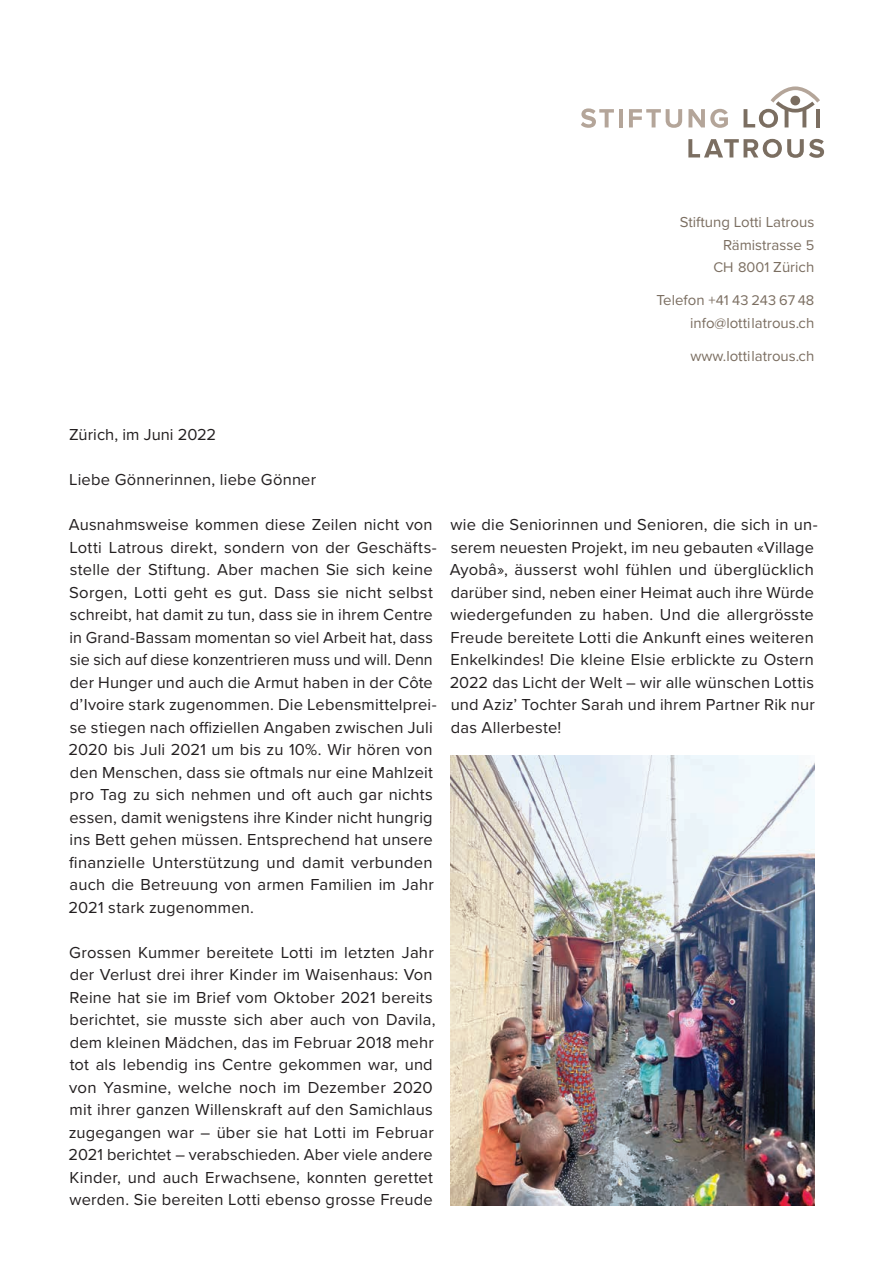
<style>
.page{position:relative;width:893px;height:1263px;background:#fff}
.page>*{position:absolute;margin:0;border:0;box-sizing:border-box;transform-origin:0 0}
.t1{font:16.5px/22.5px "Proxima Nova";letter-spacing:.01em;color:#231f20}
.t2{font:15px/22.5px "Proxima Nova";color:#7b6e61;text-align:right}
.t3{font:14.55px "Proxima Nova";color:#7b6e61}
.s1{font-size:14.55px}
.s2{font-size:15px}
</style>
<div class="page">
<img style="left:450px;top:755px;width:364px;height:450px">
<svg style="left:581px;top:108px;width:33px;height:20px"></svg>
<hr style="left:619px;top:109px;width:4px;height:18px;background:#b4a599">
<svg style="left:629px;top:109px;width:53px;height:19px"></svg>
<svg style="left:688px;top:109px;width:40px;height:19px"></svg>
<svg style="left:688px;top:139px;width:136px;height:19px"></svg>
<svg style="left:743px;top:86px;width:77px;height:42px"></svg>
<p class="t2" style="left:680px;top:211px;width:136px">Stiftung Lotti Latrous<br>Rämistrasse <span class="s1">5</span></p>
<p class="t3" style="left:713px;top:257px;width:102px">CH 8001 <span class="s2">Zürich</span></p>
<p class="t3" style="left:656px;top:290px;width:159px"><span class="s2">Telefon</span> +41 43 243 67 48</p>
<p class="t2" style="left:690px;top:311px;width:126px">info@lottilatrous.ch</p>
<p class="t2" style="left:690px;top:344px;width:125px">www.lottilatrous.ch</p>
<p class="t1" style="left:69px;top:423px;width:149px">Zürich, im Juni 2022</p>
<p class="t1" style="left:69px;top:468px;width:249px">Liebe Gönnerinnen, liebe Gönner</p>
<p class="t1" style="left:69px;top:513px;width:370px">Ausnahmsweise kommen diese Zeilen nicht von Lotti Latrous direkt, sondern von der Geschäfts&shy;stelle der Stiftung. Aber machen Sie sich keine Sorgen, Lotti geht es gut. Dass sie nicht selbst schreibt, hat damit zu tun, dass sie in ihrem Centre in Grand-Bassam momentan so viel Arbeit hat, dass sie sich auf diese konzentrieren muss und will. Denn der Hunger und auch die Armut haben in der Côte d’Ivoire stark zugenommen. Die Lebensmittelprei&shy;se stiegen nach offiziellen Angaben zwischen Juli 2020 bis Juli 2021 um bis zu 10%. Wir hören von den Menschen, dass sie oftmals nur eine Mahlzeit pro Tag zu sich nehmen und oft auch gar nichts essen, damit wenigstens ihre Kinder nicht hungrig ins Bett gehen müssen. Entsprechend hat unsere finanzielle Unterstützung und damit verbunden auch die Betreuung von armen Familien im Jahr 2021 stark zugenommen.</p>
<p class="t1" style="left:69px;top:940px;width:368px">Grossen Kummer bereitete Lotti im letzten Jahr der Verlust drei ihrer Kinder im Waisenhaus: Von Reine hat sie im Brief vom Oktober 2021 bereits berichtet, sie musste sich aber auch von Davila, dem kleinen Mädchen, das im Februar 2018 mehr tot als lebendig ins Centre gekommen war, und von Yasmine, welche noch im Dezember 2020 mit ihrer ganzen Willenskraft auf den Samichlaus zugegangen war – über sie hat Lotti im Februar 2021 berichtet – verabschieden. Aber viele andere Kinder, und auch Erwachsene, konnten gerettet werden. Sie bereiten Lotti ebenso grosse Freude</p>
<p class="t1" style="left:450px;top:513px;width:370px">wie die Seniorinnen und Senioren, die sich in un&shy;serem neuesten Projekt, im neu gebauten «Village Ayobâ», äusserst wohl fühlen und überglücklich darüber sind, neben einer Heimat auch ihre Würde wiedergefunden zu haben. Und die allergrösste Freude bereitete Lotti die Ankunft eines weiteren Enkelkindes! Die kleine Elsie erblickte zu Ostern 2022 das Licht der Welt – wir alle wünschen Lottis und Aziz’ Tochter Sarah und ihrem Partner Rik nur das Allerbeste!</p>
</div>
